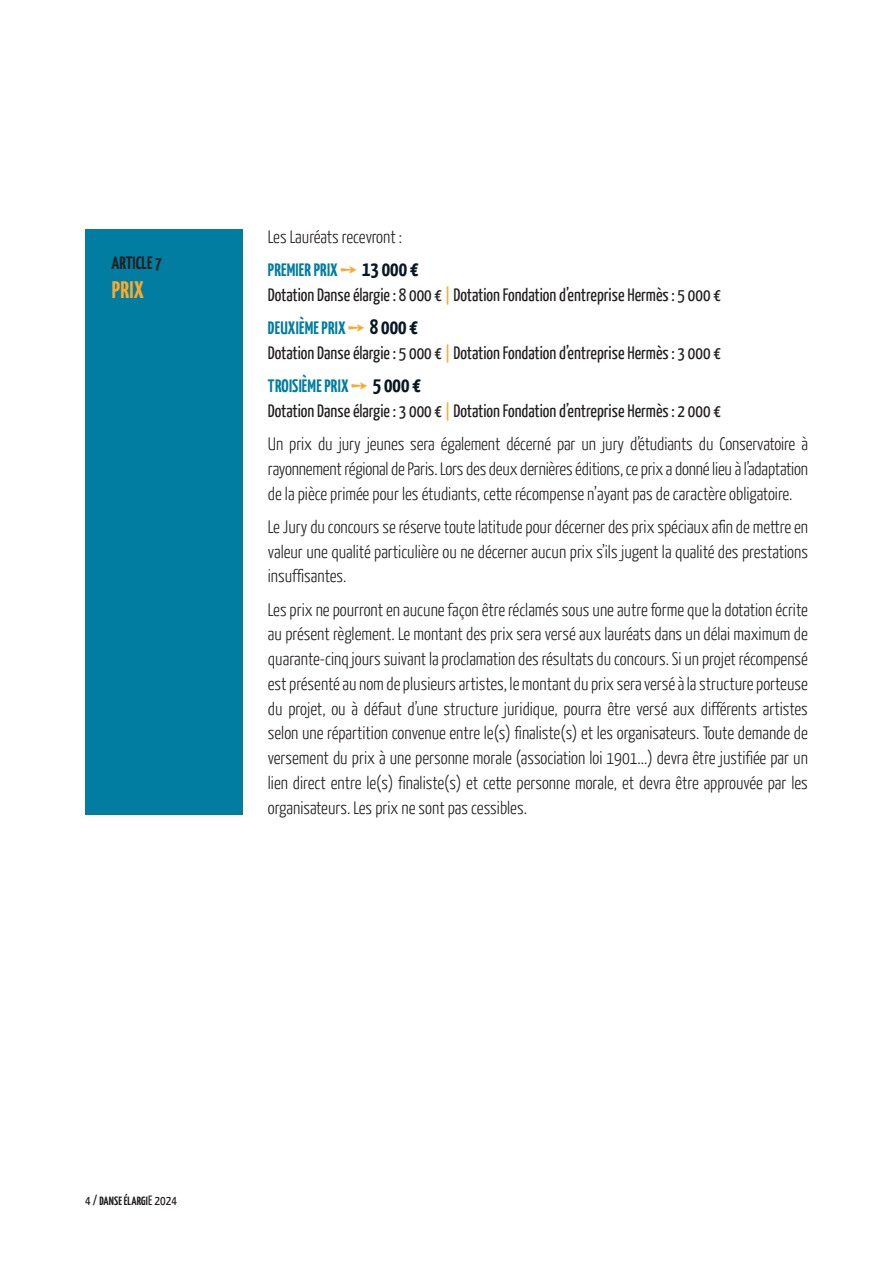
<style>
.page{position:relative;width:893px;height:1263px;background:#fff}
.page>*{position:absolute;margin:0;border:0;box-sizing:border-box;transform-origin:0 0}
.t1{font:700 24px "Yanone Kaffeesatz";color:#faa92c}
.TEXTE{font:300 18px/24.8px "Yanone Kaffeesatz";color:#231f20;text-align:justify}
.TEXTE-2{font:18px "Yanone Kaffeesatz";color:#231f20}
.SS_TITRE{font:700 18px "Yanone Kaffeesatz";letter-spacing:.01em;color:#007da0}
.t2{font:700 18px "Yanone Kaffeesatz";color:#231f20}
.t3{font:700 12px "Yanone Kaffeesatz";letter-spacing:.01em;color:#231f20}
.s1{color:#faa92c}
.s2{font-size:21px;color:#071822}
.s3{font-weight:400;font-size:13.5px}
</style>
<div class="page">
<div style="left:85px;top:230px;width:157px;height:585px;background:#007da0"></div>
<p class="t2" style="left:112px;top:251px;width:52px">ARTICLE 7</p>
<p class="t1" style="left:112px;top:274px;width:34px">PRIX</p>
<p class="TEXTE" style="left:268px;top:224px;width:136px">Les Lauréats recevront :</p>
<p class="SS_TITRE" style="left:268px;top:258px;width:152px">PREMIER PRIX <span class="s1">➙</span> <span class="s2">13 000 €</span></p>
<p class="TEXTE-2" style="left:268px;top:283px;width:454px">Dotation Danse élargie : 8 000 € <span class="s1">|</span> Dotation Fondation d’entreprise Hermès : 5 000 €</p>
<p class="SS_TITRE" style="left:268px;top:316px;width:151px">DEUXIÈME PRIX <span class="s1">➙</span> <span class="s2">8 000 €</span></p>
<p class="TEXTE-2" style="left:268px;top:341px;width:454px">Dotation Danse élargie : 5 000 € <span class="s1">|</span> Dotation Fondation d’entreprise Hermès : 3 000 €</p>
<p class="SS_TITRE" style="left:268px;top:374px;width:154px">TROISIÈME PRIX <span class="s1">➙</span> <span class="s2">5 000 €</span></p>
<p class="TEXTE-2" style="left:268px;top:399px;width:454px">Dotation Danse élargie : 3 000 € <span class="s1">|</span> Dotation Fondation d’entreprise Hermès : 2 000 €</p>
<p class="TEXTE" style="left:268px;top:431px;width:542px">Un prix du jury jeunes sera également décerné par un jury d’étudiants du Conservatoire à rayonnement régional de Paris. Lors des deux dernières éditions, ce prix a donné lieu à l’adaptation de la pièce primée pour les étudiants, cette récompense n’ayant pas de caractère obligatoire.</p>
<p class="TEXTE" style="left:268px;top:514px;width:542px">Le Jury du concours se réserve toute latitude pour décerner des prix spéciaux afin de mettre en valeur une qualité particulière ou ne décerner aucun prix s’ils jugent la qualité des prestations insuffisantes.</p>
<p class="TEXTE" style="left:268px;top:596px;width:541px">Les prix ne pourront en aucune façon être réclamés sous une autre forme que la dotation écrite au présent règlement. Le montant des prix sera versé aux lauréats dans un délai maximum de quarante-cinq jours suivant la proclamation des résultats du concours. Si un projet récompensé est présenté au nom de plusieurs artistes, le montant du prix sera versé à la structure porteuse du projet, ou à défaut d’une structure juridique, pourra être versé aux différents artistes selon une répartition convenue entre le(s) finaliste(s) et les organisateurs. Toute demande de versement du prix à une personne morale (association loi 1901...) devra être justifiée par un lien direct entre le(s) finaliste(s) et cette personne morale, et devra être approuvée par les organisateurs. Les prix ne sont pas cessibles.</p>
<p class="t3" style="left:85px;top:1193px;width:94px"><span class="s3">4 /</span> DANSE ÉLARGI<span class="s3">E 2024</span></p>
</div>
